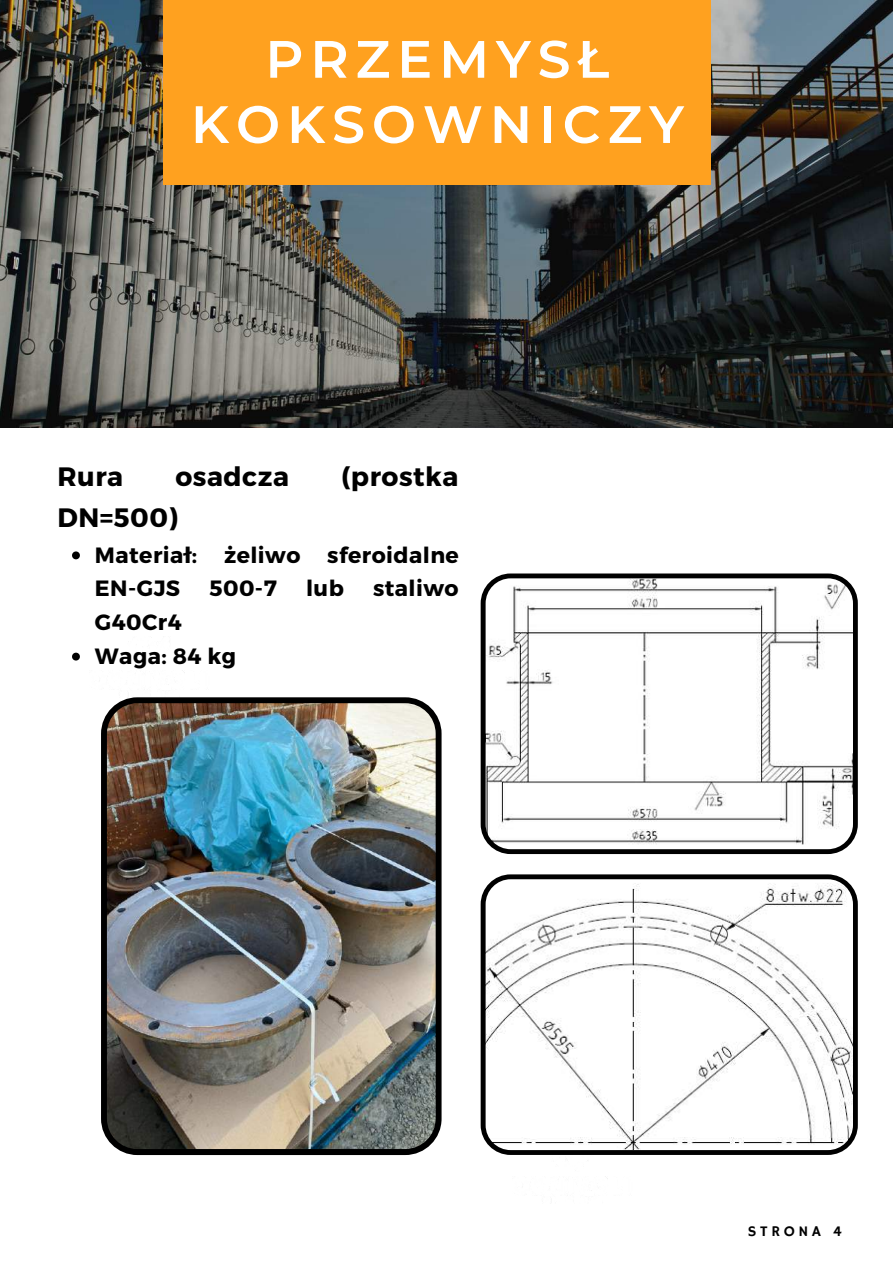
<style>
.page{position:relative;width:893px;height:1264px;background:#fff}
.page>*{position:absolute;margin:0;border:0;box-sizing:border-box;transform-origin:0 0}
.t1{font:600 52.5px/65.2px "Montserrat";letter-spacing:.13em;color:#fff;text-align:center}
.t2{font:700 26.55px "Montserrat";letter-spacing:.02em;color:#000}
.t3{font:700 22.05px/33.8px "Montserrat";letter-spacing:.02em;color:#000}
.t4{font:14.85px "Hammersmith One";letter-spacing:.25em;color:#000}
</style>
<div class="page">
<img style="left:0;top:0;width:892px;height:427px">
<img style="left:512px;top:1154px;width:120px;height:25px">
<div style="left:163px;top:0;width:547px;height:185px;background:#ffa11f"></div>
<svg style="left:72px;top:551px;width:8px;height:8px"></svg>
<svg style="left:72px;top:652px;width:8px;height:8px"></svg>
<img style="left:101px;top:697px;width:340px;height:457px">
<svg style="left:480px;top:573px;width:377px;height:281px"></svg>
<svg style="left:480px;top:874px;width:377px;height:280px"></svg>
<h1 class="t1" style="left:191px;top:26px;width:494px">PRZEMYSŁ<br>KOKSOWNICZY</h1>
<p class="t2" style="left:57px;top:459px;width:67px">Rura</p>
<p class="t2" style="left:175px;top:459px;width:115px">osadcza</p>
<p class="t2" style="left:341px;top:459px;width:119px">(prostka</p>
<p class="t2" style="left:57px;top:500px;width:122px">DN=500)</p>
<p class="t3" style="left:95px;top:537px;width:365px">Materiał: żeliwo sferoidalne<br>EN-GJS</p>
<p class="t3" style="left:209px;top:570px;width:69px">500-7</p>
<p class="t3" style="left:306px;top:570px;width:39px">lub</p>
<p class="t3" style="left:373px;top:570px;width:87px">staliwo</p>
<p class="t3" style="left:95px;top:604px;width:142px">G40Cr4<br>Waga: 84 kg</p>
<p class="t4" style="left:747px;top:1222px;width:96px">STRONA 4</p>
</div>
